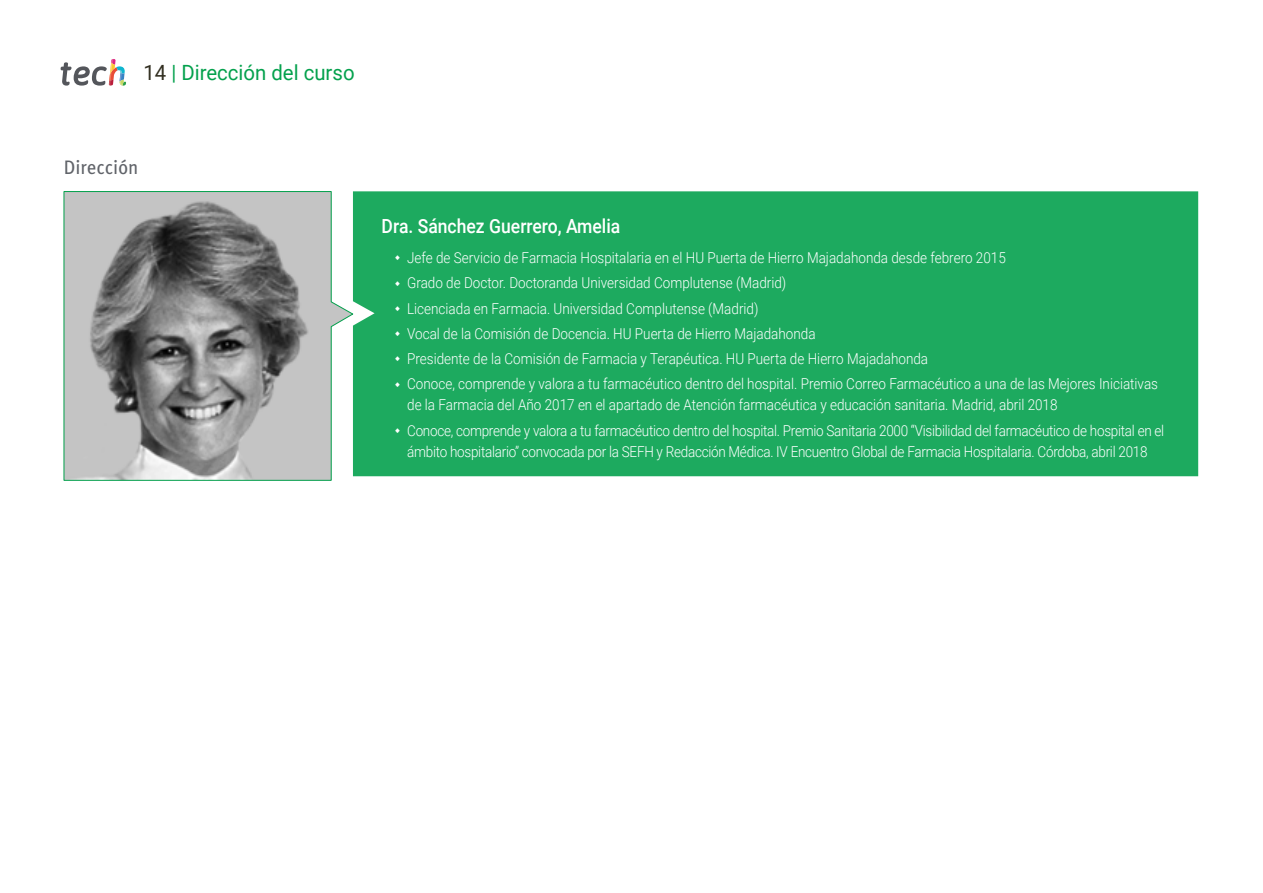
<style>
.page{position:relative;width:1263px;height:893px;background:#fff}
.page>*{position:absolute;margin:0;border:0;box-sizing:border-box;transform-origin:0 0}
.t1{font:21px "Roboto";color:#04a14d}
.t2{font:500 19.5px "Roboto";color:#fff;scale:.9 1}
.t3{font:19.5px "Meta Pro";color:#61646a;scale:.95 1}
.t4{font:300 15px/25.2px "Roboto";color:#fff;scale:.9 1}
.t5{font:300 15px/25.2px "Roboto";letter-spacing:-.02em;color:#fff;scale:.9 1}
.s1{color:#312e20}
</style>
<div class="page">
<svg style="left:61px;top:59px;width:65px;height:27px"></svg>
<div style="left:353px;top:191px;width:845px;height:285px;background:#1daa5f"></div>
<svg style="left:64px;top:191px;width:289px;height:290px;background:#9fa1a0"></svg>
<svg style="left:395px;top:255px;width:5px;height:5px"></svg>
<svg style="left:395px;top:281px;width:5px;height:5px"></svg>
<svg style="left:395px;top:306px;width:5px;height:5px"></svg>
<svg style="left:395px;top:331px;width:5px;height:5px"></svg>
<svg style="left:395px;top:356px;width:5px;height:5px"></svg>
<svg style="left:395px;top:382px;width:5px;height:5px"></svg>
<svg style="left:395px;top:428px;width:5px;height:5px"></svg>
<h1 class="t1" style="left:144px;top:57px;width:213px"><span class="s1">14</span> | Dirección del curso</h1>
<h2 class="t3" style="left:64px;top:155px;width:80px">Dirección</h2>
<h2 class="t2" style="left:382px;top:212px;width:267px">Dra. Sánchez Guerrero, Amelia</h2>
<p class="t4" style="left:407px;top:244px;width:836px">Jefe de Servicio de Farmacia Hospitalaria en el HU Puerta de Hierro Majadahonda desde febrero 2015<br>Grado de Doctor. Doctoranda Universidad Complutense (Madrid)<br>Licenciada en Farmacia. Universidad Complutense (Madrid)<br>Vocal de la Comisión de Docencia. HU Puerta de Hierro Majadahonda<br>Presidente de la Comisión de Farmacia y Terapéutica. HU Puerta de Hierro Majadahonda<br>Conoce, comprende y valora a tu farmacéutico dentro del hospital. Premio Correo Farmacéutico a una de las Mejores Iniciativas</p>
<p class="t5" style="left:407px;top:392px;width:843px">de la Farmacia del Año 2017 en el apartado de Atención farmacéutica y educación sanitaria. Madrid, abril 2018<br>Conoce, comprende y valora a tu farmacéutico dentro del hospital. Premio Sanitaria 2000 “Visibilidad del farmacéutico de hospital en el</p>
<p class="t5" style="left:407px;top:438px;width:824px">ámbito hospitalario” convocada por la SEFH y Redacción Médica. IV Encuentro Global de Farmacia Hospitalaria. Córdoba, abril 2018</p>
</div>
